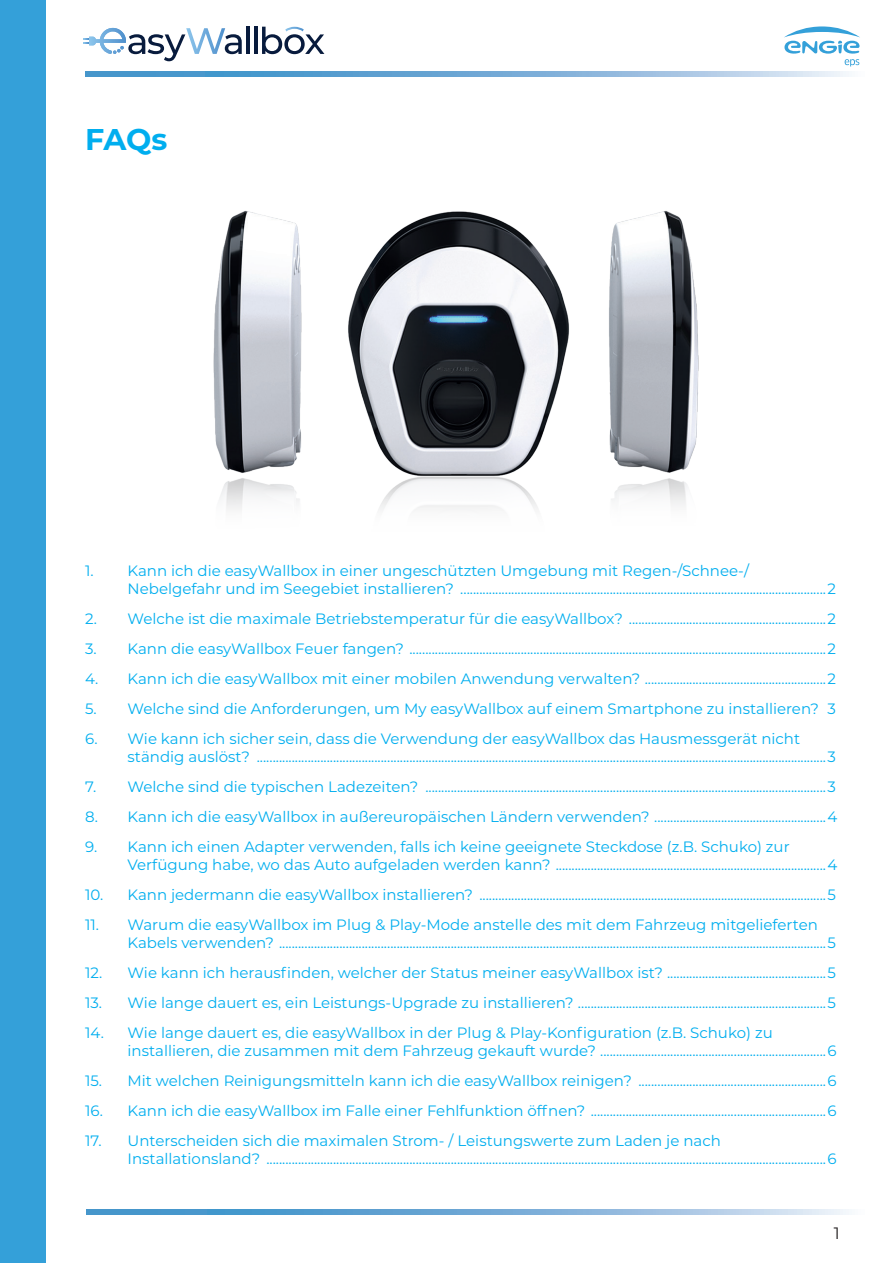
<style>
.page{position:relative;width:893px;height:1263px;background:#fff}
.page>*{position:absolute;margin:0;border:0;box-sizing:border-box;transform-origin:0 0}
.t1{font:700 30px "Montserrat";color:#00aeef}
.t2{font:16.5px "Montserrat";color:#231f20}
.t3{font:15px/18px "Montserrat";color:#00aeef}
</style>
<div class="page">
<div style="left:0;top:0;width:45px;height:1263px;background:#34a0d9"></div>
<hr style="left:246px;top:27px;width:4px;height:27px;background:#081b3d">
<hr style="left:254px;top:27px;width:4px;height:27px;background:#081b3d">
<svg style="left:262px;top:27px;width:62px;height:27px"></svg>
<svg style="left:84px;top:28px;width:158px;height:33px"></svg>
<svg style="left:85px;top:72px;width:764px;height:4px;background:#7bb0d8"></svg>
<svg style="left:87px;top:1209px;width:762px;height:5px;background:#7bb0d8"></svg>
<svg style="left:784px;top:26px;width:76px;height:40px"></svg>
<img style="left:213px;top:210px;width:486px;height:300px">
<h1 class="t1" style="left:85px;top:118px;width:84px">FAQs</h1>
<p class="t3" style="left:128px;top:561px;width:710px;text-indent:-43px">1. Kann ich die easyWallbox in einer ungeschützten Umgebung mit Regen-/Schnee-/<br>Nebelgefahr und im Seegebiet installieren? ...................................................................................................................2</p>
<p class="t3" style="left:85px;top:609px;width:753px">2. Welche ist die maximale Betriebstemperatur für die easyWallbox? ..............................................................2</p>
<p class="t3" style="left:85px;top:639px;width:753px">3. Kann die easyWallbox Feuer fangen? ...................................................................................................................................2</p>
<p class="t3" style="left:85px;top:669px;width:753px">4. Kann ich die easyWallbox mit einer mobilen Anwendung verwalten? .........................................................2</p>
<p class="t3" style="left:85px;top:699px;width:752px">5. Welche sind die Anforderungen, um My easyWallbox auf einem Smartphone zu installieren? 3</p>
<p class="t3" style="left:128px;top:729px;width:710px;text-indent:-43px">6. Wie kann ich sicher sein, dass die Verwendung der easyWallbox das Hausmessgerät nicht ständig auslöst? ...................................................................................................................................................................................3</p>
<p class="t3" style="left:85px;top:777px;width:752px">7. Welche sind die typischen Ladezeiten? ..............................................................................................................................3</p>
<p class="t3" style="left:85px;top:807px;width:754px">8. Kann ich die easyWallbox in außereuropäischen Ländern verwenden? ......................................................4</p>
<p class="t3" style="left:128px;top:837px;width:711px;text-indent:-43px">9. Kann ich einen Adapter verwenden, falls ich keine geeignete Steckdose (z.B. Schuko) zur<br>Verfügung habe, wo das Auto aufgeladen werden kann? .....................................................................................4</p>
<p class="t3" style="left:85px;top:885px;width:752px">10. Kann jedermann die easyWallbox installieren? .............................................................................................................5</p>
<p class="t3" style="left:128px;top:915px;width:710px;text-indent:-43px">11. Warum die easyWallbox im Plug &amp; Play-Mode anstelle des mit dem Fahrzeug mitgelieferten<br>Kabels verwenden? ............................................................................................................................................................................5</p>
<p class="t3" style="left:85px;top:963px;width:753px">12. Wie kann ich herausfinden, welcher der Status meiner easyWallbox ist? ..................................................5</p>
<p class="t3" style="left:85px;top:993px;width:752px">13. Wie lange dauert es, ein Leistungs-Upgrade zu installieren? ..............................................................................5</p>
<p class="t3" style="left:128px;top:1023px;width:711px;text-indent:-43px">14. Wie lange dauert es, die easyWallbox in der Plug &amp; Play-Konfiguration (z.B. Schuko) zu installieren, die zusammen mit dem Fahrzeug gekauft wurde? .......................................................................6</p>
<p class="t3" style="left:85px;top:1071px;width:753px">15. Mit welchen Reinigungsmitteln kann ich die easyWallbox reinigen? ...........................................................6</p>
<p class="t3" style="left:85px;top:1101px;width:753px">16. Kann ich die easyWallbox im Falle einer Fehlfunktion öffnen? ..........................................................................6</p>
<p class="t3" style="left:128px;top:1131px;width:711px;text-indent:-43px">17. Unterscheiden sich die maximalen Strom- / Leistungswerte zum Laden je nach<br>Installationsland? ................................................................................................................................................................................6</p>
<p class="t2" style="left:834px;top:1221px;width:7px">1</p>
</div>
